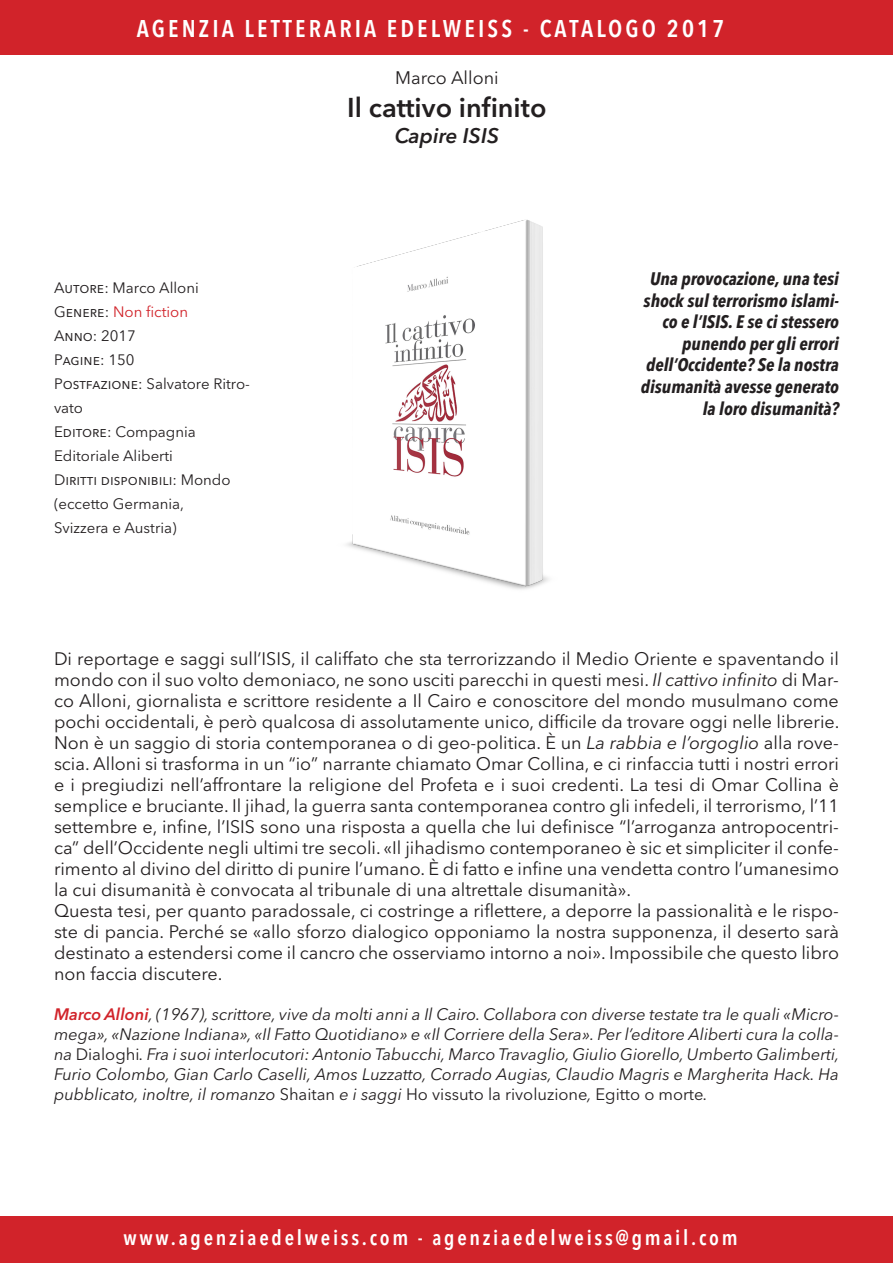
<style>
.page{position:relative;width:893px;height:1263px;background:#fff}
.page>*{position:absolute;margin:0;border:0;box-sizing:border-box;transform-origin:0 0}
.t1{font:600 27px "Avenir Next LT Pro";color:#231f20}
.t2{font:600 condensed 24px "Avenir Next LT Pro";letter-spacing:.13em;color:#fff}
.t3{font:600 condensed 21px "Avenir Next LT Pro";letter-spacing:.13em;color:#fff}
.t4{font:italic 600 21px "Avenir Next LT Pro";color:#231f20}
.t5{font:18px/21px "Avenir Next LT Pro";color:#231f20;text-align:justify}
.t6{font:italic 700 condensed 18px/21.6px "Avenir Next LT Pro";color:#231f20;text-align:right}
.t7{font:italic 16.5px/19.8px "Avenir Next LT Pro";color:#231f20;text-align:justify}
.t8{font:15px/24px "Avenir Next LT Pro";color:#231f20}
.t9{font:15px "Avenir Next LT Pro";color:#d1232a}
.s1{color:#231f20}
.s2{font-style:italic}
.s3{font-weight:600;color:#d1232a}
.s4{font-style:normal}
</style>
<div class="page">
<div style="left:0;top:0;width:893px;height:54px;background:#d1232a"></div>
<img style="left:346px;top:219px;width:203px;height:371px">
<div style="left:0;top:1216px;width:893px;height:47px;background:#d1232a"></div>
<p class="t2" style="left:137px;top:14px;width:589px">AGENZIA LETTERARIA EDELWEISS - CATALOGO 2017</p>
<p class="t8" style="left:54px;top:276px;width:146px">Autore: Marco Alloni</p>
<p class="t9" style="left:54px;top:303px;width:136px"><span class="s1">Genere:</span> Non fiction</p>
<p class="t8" style="left:54px;top:324px;width:84px">Anno: 2017</p>
<p class="t8" style="left:54px;top:348px;width:82px">Pagine: 150</p>
<p class="t8" style="left:54px;top:372px;width:197px">Postfazione: Salvatore Ritro&shy;vato</p>
<p class="t8" style="left:54px;top:420px;width:143px">Editore: Compagnia</p>
<p class="t8" style="left:54px;top:444px;width:120px">Editoriale Aliberti</p>
<p class="t8" style="left:54px;top:468px;width:178px">Diritti disponibili: Mondo</p>
<p class="t8" style="left:54px;top:492px;width:132px">(eccetto Germania,<br>Svizzera e Austria)</p>
<p class="t5" style="left:395px;top:68px;width:105px">Marco Alloni</p>
<p class="t1" style="left:347px;top:92px;width:201px">Il cattivo infinito</p>
<p class="t4" style="left:395px;top:123px;width:106px">Capire ISIS</p>
<p class="t6" style="left:641px;top:268px;width:200px">Una provocazione, una tesi shock sul terrorismo islami&shy;co e l’ISIS. E se ci stessero punendo per gli errori dell’Occidente? Se la nostra disumanità avesse generato la loro disumanità?</p>
<p class="t5" style="left:54px;top:648px;width:787px">Di reportage e saggi sull’ISIS, il califfato che sta terrorizzando il Medio Oriente e spaventando il mondo con il suo volto demoniaco, ne sono usciti parecchi in questi mesi. <span class="s2">Il cattivo infinito</span> di Mar&shy;co Alloni, giornalista e scrittore residente a Il Cairo e conoscitore del mondo musulmano come pochi occidentali, è però qualcosa di assolutamente unico, difficile da trovare oggi nelle librerie.<br>Non è un saggio di storia contemporanea o di geo-politica. È un <span class="s2">La rabbia e l’orgoglio</span> alla rove&shy;scia. Alloni si trasforma in un “io” narrante chiamato Omar Collina, e ci rinfaccia tutti i nostri errori e i pregiudizi nell’affrontare la religione del Profeta e i suoi credenti. La tesi di Omar Collina è semplice e bruciante. Il jihad, la guerra santa contemporanea contro gli infedeli, il terrorismo, l’11 settembre e, infine, l’ISIS sono una risposta a quella che lui definisce “l’arroganza antropocentri&shy;ca” dell’Occidente negli ultimi tre secoli. «Il jihadismo contemporaneo è sic et simpliciter il confe&shy;rimento al divino del diritto di punire l’umano. È di fatto e infine una vendetta contro l’umanesimo la cui disumanità è convocata al tribunale di una altrettale disumanità».</p>
<p class="t5" style="left:54px;top:900px;width:786px">Questa tesi, per quanto paradossale, ci costringe a riflettere, a deporre la passionalità e le rispo&shy;ste di pancia. Perché se «allo sforzo dialogico opponiamo la nostra supponenza, il deserto sarà destinato a estendersi come il cancro che osserviamo intorno a noi». Impossibile che questo libro non faccia discutere.</p>
<p class="t7" style="left:54px;top:1004px;width:787px"><span class="s3">Marco Alloni</span>, (1967), scrittore, vive da molti anni a Il Cairo. Collabora con diverse testate tra le quali «Micro&shy;mega», «Nazione Indiana», «Il Fatto Quotidiano» e «Il Corriere della Sera». Per l’editore Aliberti cura la colla&shy;na <span class="s4">Dialoghi</span>. Fra i suoi interlocutori: Antonio Tabucchi, Marco Travaglio, Giulio Giorello, Umberto Galimberti, Furio Colombo, Gian Carlo Caselli, Amos Luzzatto, Corrado Augias, Claudio Magris e Margherita Hack. Ha pubblicato, inoltre, il romanzo <span class="s4">Shaitan</span> e i saggi <span class="s4">Ho vissuto la rivoluzione</span>, <span class="s4">Egitto o morte</span>.</p>
<p class="t3" style="left:123px;top:1225px;width:616px">www.agenziaedelweiss.com - agenziaedelweiss@gmail.com</p>
</div>
